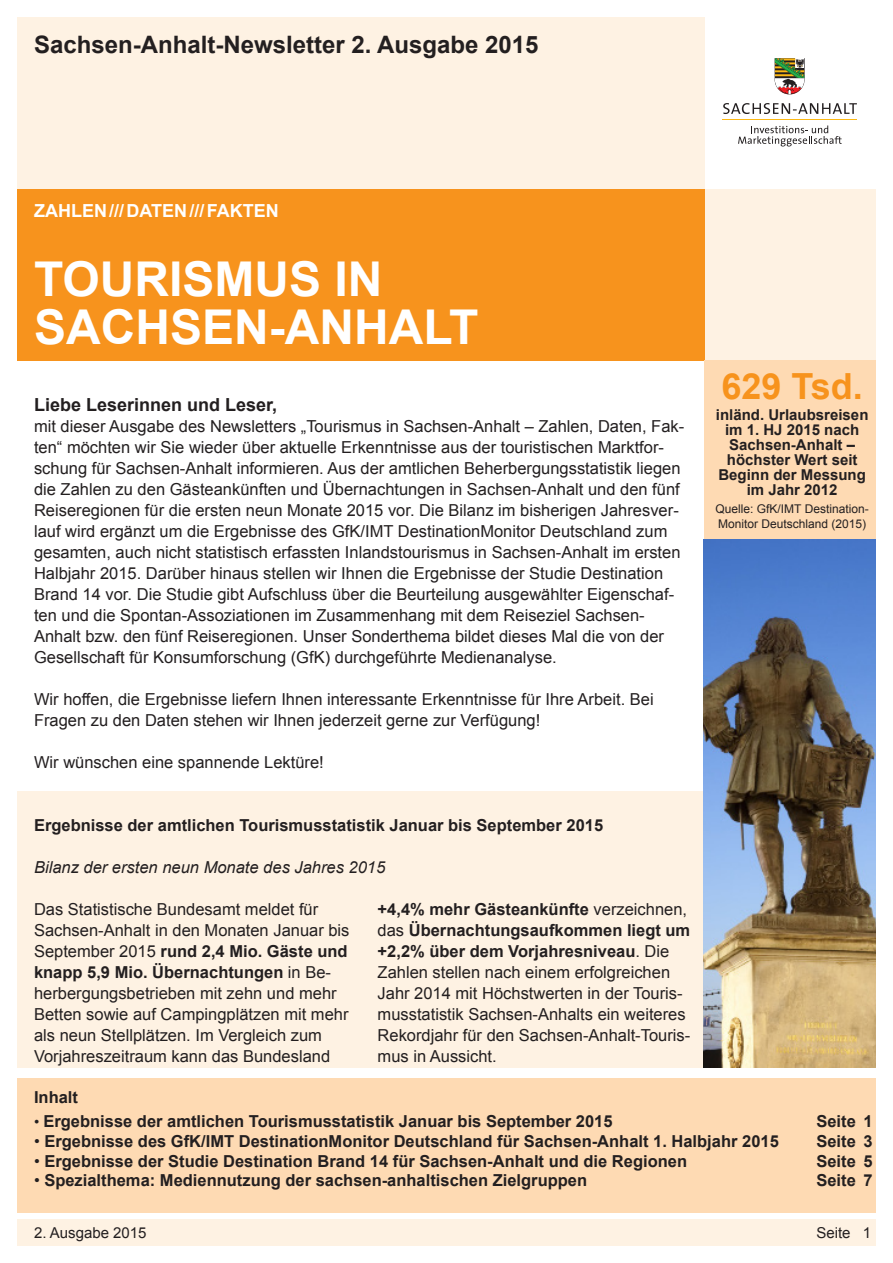
<style>
.page{position:relative;width:893px;height:1263px;background:#fff}
.page>*{position:absolute;margin:0;border:0;box-sizing:border-box;transform-origin:0 0}
.t1{font:700 48px/48px "Arial";color:#fff}
.t2{font:700 36px "Arial";color:#f7931d}
.t3{font:700 24px "Arial";color:#231f20}
.t4{font:700 18px "Arial";color:#231f20}
.t5{font:700 18px "Arial";color:#fff}
.t6{font:16.5px/21px "Arial";color:#231f20}
.t7{font:700 16.5px "Arial";color:#231f20}
.t8{font:italic 16.5px "Arial";color:#231f20}
.t9{font:700 15px/15px "Arial";color:#231f20;text-align:center}
.t10{font:15px "Arial";color:#231f20}
.t11{font:12px/15px "Arial";color:#231f20}
.s1{font-weight:700}
.s2{font-weight:400;font-size:15px}
.s3{font-weight:400}
</style>
<div class="page">
<div style="left:17px;top:791px;width:859px;height:276px;background:#fef2e3"></div>
<div style="left:17px;top:17px;width:687px;height:172px;background:#fef2e3"></div>
<div style="left:704px;top:189px;width:172px;height:172px;background:#fef2e3"></div>
<div style="left:17px;top:189px;width:687px;height:172px;background:#f7931d"></div>
<div style="left:17px;top:1219px;width:859px;height:27px;background:#fef2e3"></div>
<div style="left:17px;top:1078px;width:859px;height:135px;background:#fedab3"></div>
<div style="left:704px;top:360px;width:172px;height:181px;background:#fedab3"></div>
<hr style="left:722px;top:119px;width:135px;height:1px;background:#fcb814">
<svg style="left:723px;top:103px;width:134px;height:11px"></svg>
<svg style="left:775px;top:58px;width:30px;height:36px"></svg>
<svg style="left:738px;top:125px;width:104px;height:21px"></svg>
<img style="left:703px;top:539px;width:173px;height:528px">
<p class="t3" style="left:34px;top:28px;width:506px">Sachsen-Anhalt-Newsletter 2. Ausgabe 2015</p>
<p class="t5" style="left:34px;top:199px;width:246px">ZAHLEN///DATEN///FAKTEN</p>
<p class="t1" style="left:34px;top:257px;width:446px">TOURISMUS IN<br>SACHSEN-ANHALT</p>
<p class="t4" style="left:34px;top:393px;width:245px">Liebe Leserinnen und Leser,</p>
<p class="t6" style="left:34px;top:416px;width:652px">mit dieser Ausgabe des Newsletters „Tourismus in Sachsen-Anhalt – Zahlen, Daten, Fak&shy;ten“ möchten wir Sie wieder über aktuelle Erkenntnisse aus der touristischen Marktfor&shy;schung für Sachsen-Anhalt informieren. Aus der amtlichen Beherbergungsstatistik liegen die Zahlen zu den Gästeankünften und Übernachtungen in Sachsen-Anhalt und den fünf Reiseregionen für die ersten neun Monate 2015 vor. Die Bilanz im bisherigen Jahresver&shy;lauf wird ergänzt um die Ergebnisse des GfK/IMT DestinationMonitor Deutschland zum gesamten, auch nicht statistisch erfassten Inlandstourismus in Sachsen-Anhalt im ersten Halbjahr 2015. Darüber hinaus stellen wir Ihnen die Ergebnisse der Studie Destination Brand 14 vor. Die Studie gibt Aufschluss über die Beurteilung ausgewählter Eigenschaf&shy;ten und die Spontan-Assoziationen im Zusammenhang mit dem Reiseziel Sachsen-Anhalt bzw. den fünf Reiseregionen. Unser Sonderthema bildet dieses Mal die von der Gesellschaft für Konsumforschung (GfK) durchgeführte Medienanalyse.</p>
<p class="t6" style="left:34px;top:689px;width:621px">Wir hoffen, die Ergebnisse liefern Ihnen interessante Erkenntnisse für Ihre Arbeit. Bei</p>
<p class="t6" style="left:34px;top:710px;width:508px">Fragen zu den Daten stehen wir Ihnen jederzeit gerne zur Verfügung!</p>
<p class="t6" style="left:34px;top:752px;width:291px">Wir wünschen eine spannende Lektüre!</p>
<p class="t7" style="left:34px;top:814px;width:571px">Ergebnisse der amtlichen Tourismusstatistik Januar bis September 2015</p>
<p class="t8" style="left:34px;top:857px;width:353px">Bilanz der ersten neun Monate des Jahres 2015</p>
<p class="t6" style="left:34px;top:899px;width:317px">Das Statistische Bundesamt meldet für Sachsen-Anhalt in den Monaten Januar bis September 2015 <span class="s1">rund 2,4 Mio. Gäste und knapp 5,9 Mio. Übernachtungen</span> in Be&shy;herbergungsbetrieben mit zehn und mehr Betten sowie auf Campingplätzen mit mehr als neun Stellplätzen. Im Vergleich zum Vorjahreszeitraum kann das Bundesland</p>
<p class="t6" style="left:378px;top:899px;width:314px"><span class="s1">+4,4% mehr Gästeankünfte</span> verzeichnen, das <span class="s1">Übernachtungsaufkommen liegt um +2,2% über dem Vorjahresniveau</span>. Die Zahlen stellen nach einem erfolgreichen Jahr 2014 mit Höchstwerten in der Touris&shy;musstatistik Sachsen-Anhalts ein weiteres Rekordjahr für den Sachsen-Anhalt-Touris&shy;mus in Aussicht.</p>
<p class="t2" style="left:721px;top:363px;width:143px">629 Tsd.</p>
<p class="t9" style="left:716px;top:408px;width:154px">inländ. Urlaubsreisen im 1. HJ 2015 nach<br>Sachsen-Anhalt – höchster Wert seit<br>Beginn der Messung im Jahr 2012</p>
<p class="t11" style="left:716px;top:502px;width:155px">Quelle: GfK/IMT Destination-<br>Monitor Deutschland (2015)</p>
<p class="t7" style="left:34px;top:1086px;width:46px">Inhalt</p>
<p class="t7" style="left:34px;top:1110px;width:580px"><span class="s2">•</span> Ergebnisse der amtlichen Tourismusstatistik Januar bis September 2015</p>
<p class="t7" style="left:816px;top:1110px;width:58px">Seite 1</p>
<p class="t7" style="left:34px;top:1130px;width:746px"><span class="s3">•</span> Ergebnisse des GfK/IMT DestinationMonitor Deutschland für Sachsen-Anhalt 1. Halbjahr 2015</p>
<p class="t7" style="left:816px;top:1130px;width:58px">Seite 3</p>
<p class="t7" style="left:34px;top:1150px;width:655px"><span class="s3">•</span> Ergebnisse der Studie Destination Brand 14 für Sachsen-Anhalt und die Regionen</p>
<p class="t7" style="left:816px;top:1150px;width:58px">Seite 5</p>
<p class="t7" style="left:34px;top:1170px;width:555px"><span class="s3">•</span> Spezialthema: Mediennutzung der sachsen-anhaltischen Zielgruppen</p>
<p class="t7" style="left:816px;top:1170px;width:58px">Seite 7</p>
<p class="t10" style="left:34px;top:1223px;width:114px">2. Ausgabe 2015</p>
<p class="t10" style="left:816px;top:1223px;width:56px">Seite 1</p>
</div>
